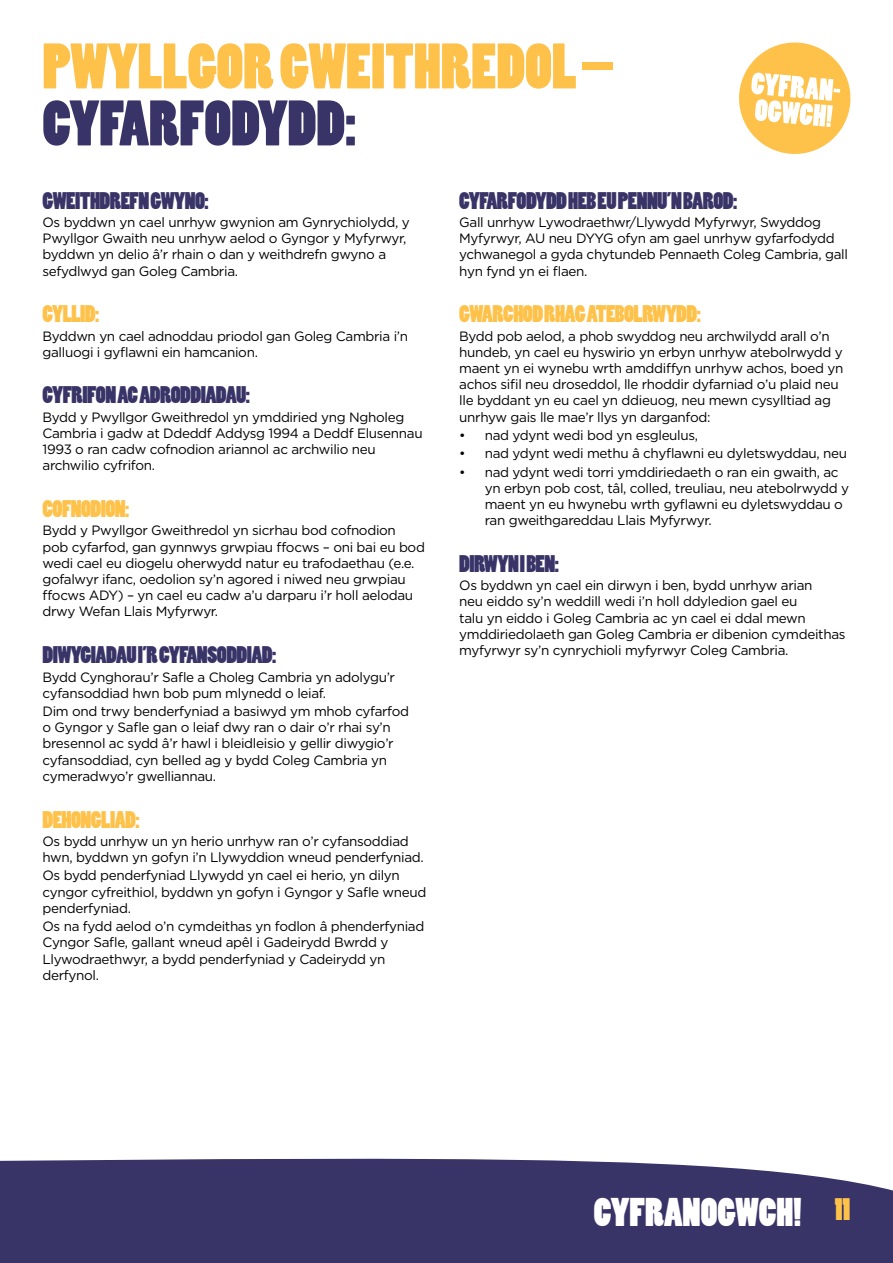
<style>
.page{position:relative;width:893px;height:1263px;background:#fff}
.page>*{position:absolute;margin:0;border:0;box-sizing:border-box;transform-origin:0 0}
.t1{font:60px "Poplar Std";color:#fec24b}
.t2{font:60px "Poplar Std";color:#393467}
.t3{font:37.5px "Poplar Std";color:#fff}
.t4{font:22.5px "Poplar Std";letter-spacing:-.025em;color:#393467}
.t5{font:22.5px "Poplar Std";letter-spacing:-.025em;color:#fec24b}
.t6{font:13.5px/16.2px "Gotham";letter-spacing:-.025em;color:#000}
</style>
<div class="page">
<div style="left:0;top:1158px;width:893px;height:105px;background:#393467"></div>
<svg style="left:739px;top:42px;width:112px;height:112px"></svg>
<h1 class="t1" style="left:43px;top:33px;width:572px">PWYLLGOR GWEITHREDOL –</h1>
<h1 class="t2" style="left:43px;top:90px;width:315px">CYFARFODYDD:</h1>
<h3 class="t4" style="left:43px;top:188px;width:168px">GWEITHDREFN GWYNO:</h3>
<p class="t6" style="left:43px;top:214px;width:369px">Os byddwn yn cael unrhyw gwynion am Gynrychiolydd, y Pwyllgor Gwaith neu unrhyw aelod o Gyngor y Myfyrwyr, byddwn yn delio â’r rhain o dan y weithdrefn gwyno a sefydlwyd gan Goleg Cambria.</p>
<h3 class="t5" style="left:43px;top:302px;width:58px">CYLLID:</h3>
<p class="t6" style="left:43px;top:327px;width:367px">Byddwn yn cael adnoddau priodol gan Goleg Cambria i’n galluogi i gyflawni ein hamcanion.</p>
<h3 class="t4" style="left:43px;top:383px;width:209px">CYFRIFON AC ADRODDIADAU:</h3>
<p class="t6" style="left:43px;top:409px;width:382px">Bydd y Pwyllgor Gweithredol yn ymddiried yng Ngholeg Cambria i gadw at Ddeddf Addysg 1994 a Deddf Elusennau 1993 o ran cadw cofnodion ariannol ac archwilio neu archwilio cyfrifon.</p>
<h3 class="t5" style="left:43px;top:496px;width:88px">COFNODION:</h3>
<p class="t6" style="left:43px;top:522px;width:384px">Bydd y Pwyllgor Gweithredol yn sicrhau bod cofnodion pob cyfarfod, gan gynnwys grwpiau ffocws – oni bai eu bod wedi cael eu diogelu oherwydd natur eu trafodaethau (e.e. gofalwyr ifanc, oedolion sy’n agored i niwed neu grwpiau ffocws ADY) – yn cael eu cadw a’u darparu i’r holl aelodau drwy Wefan Llais Myfyrwyr.</p>
<h3 class="t4" style="left:43px;top:642px;width:235px">DIWYGIADAU I’R CYFANSODDIAD:</h3>
<p class="t6" style="left:43px;top:668px;width:354px">Bydd Cynghorau’r Safle a Choleg Cambria yn adolygu’r cyfansoddiad hwn bob pum mlynedd o leiaf.</p>
<p class="t6" style="left:43px;top:703px;width:368px">Dim ond trwy benderfyniad a basiwyd ym mhob cyfarfod o Gyngor y Safle gan o leiaf dwy ran o dair o’r rhai sy’n bresennol ac sydd â’r hawl i bleidleisio y gellir diwygio’r cyfansoddiad, cyn belled ag y bydd Coleg Cambria yn cymeradwyo’r gwelliannau.</p>
<h3 class="t5" style="left:43px;top:807px;width:99px">DEHONGLIAD:</h3>
<p class="t6" style="left:43px;top:833px;width:383px">Os bydd unrhyw un yn herio unrhyw ran o’r cyfansoddiad hwn, byddwn yn gofyn i’n Llywyddion wneud penderfyniad.</p>
<p class="t6" style="left:43px;top:867px;width:385px">Os bydd penderfyniad Llywydd yn cael ei herio, yn dilyn cyngor cyfreithiol, byddwn yn gofyn i Gyngor y Safle wneud penderfyniad.</p>
<p class="t6" style="left:43px;top:918px;width:383px">Os na fydd aelod o’n cymdeithas yn fodlon â phenderfyniad Cyngor Safle, gallant wneud apêl i Gadeirydd Bwrdd y Llywodraethwyr, a bydd penderfyniad y Cadeirydd yn derfynol.</p>
<h3 class="t4" style="left:459px;top:188px;width:280px">CYFARFODYDD HEB EU PENNU’N BAROD:</h3>
<p class="t6" style="left:459px;top:214px;width:390px">Gall unrhyw Lywodraethwr/Llywydd Myfyrwyr, Swyddog Myfyrwyr, AU neu DYYG ofyn am gael unrhyw gyfarfodydd ychwanegol a gyda chytundeb Pennaeth Coleg Cambria, gall hyn fynd yn ei flaen.</p>
<h3 class="t5" style="left:459px;top:302px;width:243px">GWARCHOD RHAG ATEBOLRWYDD:</h3>
<p class="t6" style="left:459px;top:327px;width:386px">Bydd pob aelod, a phob swyddog neu archwilydd arall o’n hundeb, yn cael eu hyswirio yn erbyn unrhyw atebolrwydd y maent yn ei wynebu wrth amddiffyn unrhyw achos, boed yn achos sifil neu droseddol, lle rhoddir dyfarniad o’u plaid neu lle byddant yn eu cael yn ddieuog, neu mewn cysylltiad ag unrhyw gais lle mae’r llys yn darganfod:</p>
<p class="t6" style="left:459px;top:427px;width:240px">• nad ydynt wedi bod yn esgleulus,</p>
<p class="t6" style="left:459px;top:445px;width:389px">• nad ydynt wedi methu â chyflawni eu dyletswyddau, neu</p>
<p class="t6" style="left:485px;top:463px;width:366px;text-indent:-26px">• nad ydynt wedi torri ymddiriedaeth o ran ein gwaith, ac yn erbyn pob cost, tâl, colled, treuliau, neu atebolrwydd y maent yn eu hwynebu wrth gyflawni eu dyletswyddau o ran gweithgareddau Llais Myfyrwyr.</p>
<h3 class="t4" style="left:459px;top:551px;width:101px">DIRWYN I BEN:</h3>
<p class="t6" style="left:459px;top:577px;width:388px">Os byddwn yn cael ein dirwyn i ben, bydd unrhyw arian<br>neu eiddo sy’n weddill wedi i’n holl ddyledion gael eu<br>talu yn eiddo i Goleg Cambria ac yn cael ei ddal mewn ymddiriedolaeth gan Goleg Cambria er dibenion cymdeithas myfyrwyr sy’n cynrychioli myfyrwyr Coleg Cambria.</p>
<h2 class="t3" style="left:594px;top:1191px;width:37px">CYFRANOGW</h2>
<h2 class="t3" style="left:759px;top:1191px;width:93px">CH <sup>11</sup></h2>
<h2 class="t3" style="left:793px;top:1191px;width:10px">!</h2>
</div>
